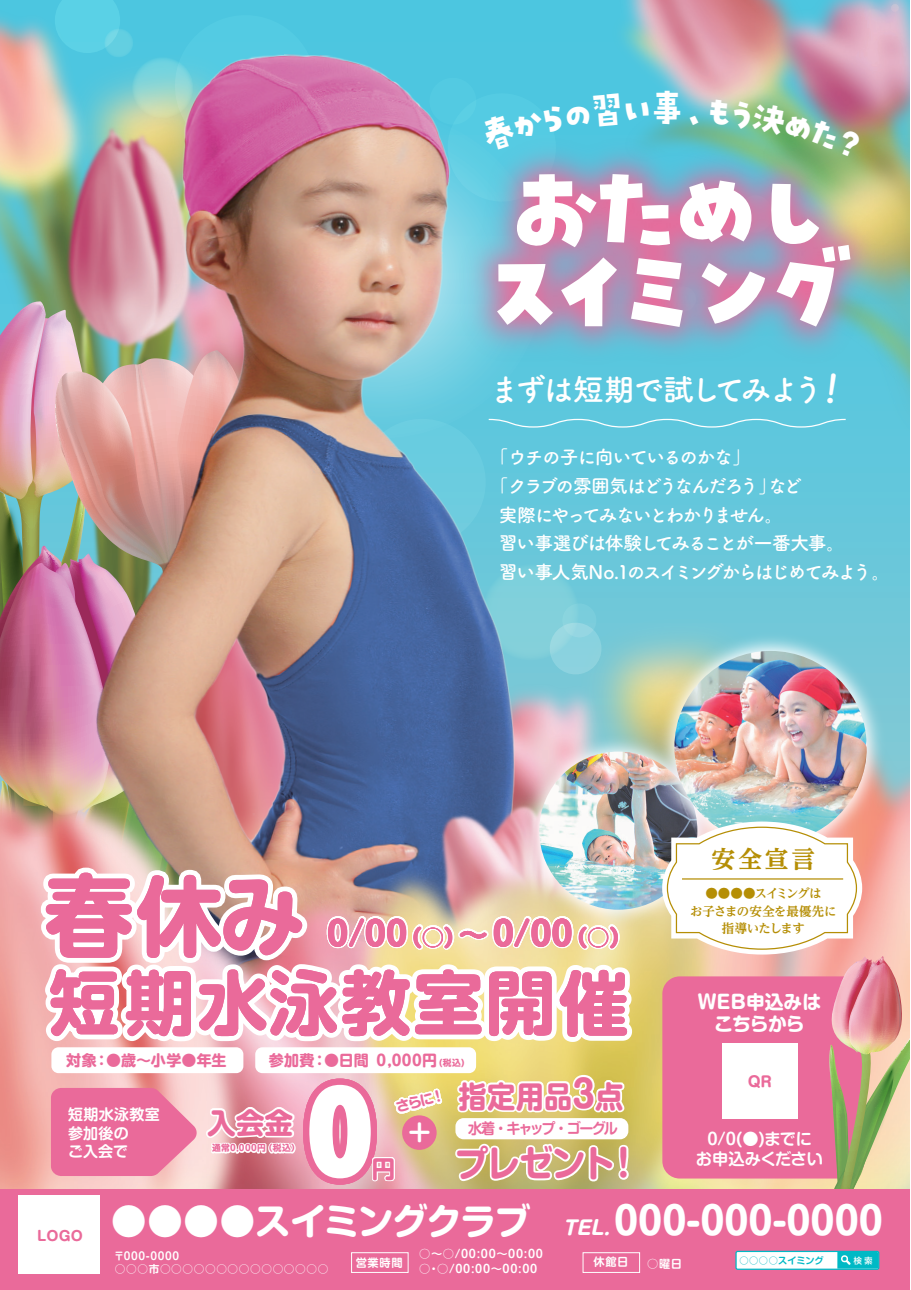
<style>
.page{position:relative;width:911px;height:1290px;background:#fff}
.page>*{position:absolute;margin:0;border:0;box-sizing:border-box;transform-origin:0 0}
.t1{font:900 107.5px "Shin M Go Pro";color:#fff}
.t2{font:103.62px/80.5px "pandabakery";letter-spacing:-.1em;color:#fff}
.t3{font:700 86.88px "Shin M Go Pro";color:#ea6a9a}
.t4{font:700 70.12px "Shin M Go Pro";letter-spacing:.03em;color:#ea6a9a}
.t5{font:700 37.5px "Shin M Go Pro";color:#fff}
.t6{font:700 36.25px "Shin M Go Pro";letter-spacing:-.05em;color:#fff}
.t7{font:700 36.25px "Shin M Go Pro";letter-spacing:-.05em;color:#ea6a9a;scale:.94 1}
.t8{font:700 32.75px "Shin M Go Pro";color:#ea6a9a}
.t9{font:30.62px "Tsuku A Rd Gothic Std B";letter-spacing:-.09em;color:#fff}
.t10{font:700 30px "Shin M Go Pro";color:#ea6a9a;scale:.94 1}
.t11{font:700 28.75px "Shin M Go Pro";color:#ea6a9a}
.t12{font:700 26.12px "Shin M Go Pro";color:#fff}
.t13{font:700 24px "Shin M Go Pro";color:#ea6a9a}
.t14{font:700 expanded 23.75px "UD Reimin Pro";color:#b58e05}
.t15{font:italic 700 19.12px "Shin M Go Pro";color:#fff}
.t16{font:18.75px "Tsuku A Rd Gothic Std B";letter-spacing:-.1em;color:#fff}
.t17{font:18.75px "Tsuku A Rd Gothic Std B";letter-spacing:-.075em;color:#fff}
.t18{font:18.75px "Tsuku A Rd Gothic Std B";letter-spacing:-.13em;color:#fff}
.t19{font:18.75px "Tsuku A Rd Gothic Std B";letter-spacing:-.125em;color:#fff}
.t20{font:700 18.75px/22.5px "Shin M Go Pro";color:#fff;text-align:center}
.t21{font:700 16.25px/19.5px "Shin M Go Pro De";letter-spacing:-.02em;color:#fff;text-align:center}
.t22{font:700 15px "Shin M Go Pro";letter-spacing:.02em;color:#ea6a9a}
.t23{font:700 15px/18.8px "Shin M Go Pro De";letter-spacing:.02em;color:#fff}
.t24{font:700 15px "Shin M Go Pro De";letter-spacing:-.145em;color:#ea6a9a;scale:.94 1}
.t25{font:700 14.25px "Shin M Go Pro";color:#ea6a9a}
.t26{font:700 13.75px "Shin M Go Pro";color:#ea6a9a}
.t27{font:700 13.38px "Shin M Go Pro";color:#ea6a9a}
.t28{font:700 12.5px/17.5px "UD Reimin Pro";letter-spacing:-.065em;color:#b58e05;text-align:center}
.t29{font:700 11.25px "Shin M Go Pro De";letter-spacing:.06em;color:#fff}
.t30{font:700 10.62px "Shin M Go Pro De";letter-spacing:.06em;color:#fff}
.t31{font:700 9.12px "Shin M Go Pro De";letter-spacing:-.015em;color:#00b9c5}
.t32{font:700 8.75px "Shin M Go Pro";letter-spacing:.045em;color:#ea6a9a}
.t33{font:700 8.75px "Yu Go";color:#fff}
.s1{font-size:90.38px}
.s2{font-size:22.38px}
.s3{font-size:29.75px}
.s4{font-size:8.75px}
.s5{font-size:37px}
</style>
<div class="page">
<img style="left:0;top:0;width:910px;height:1290px">
<img style="left:0;top:301px;width:910px;height:919px">
<svg style="left:429px;top:78px;width:251px;height:124px;background:#6abad4"></svg>
<svg style="left:689px;top:115px;width:10px;height:10px"></svg>
<svg style="left:709px;top:99px;width:152px;height:59px;background:#83b18c"></svg>
<h2 class="t2" style="left:482px;top:168px;width:370px">おためしスイミング</h2>
<h3 class="t9" style="left:489px;top:366px;width:336px">まずは短期で試してみよう</h3>
<h3 class="t16" style="left:489px;top:442px;width:263px">「ウチの子に向いているのかな」</h3>
<h3 class="t18" style="left:489px;top:471px;width:314px">「クラブの雰囲気はどうなんだろう」など</h3>
<h3 class="t19" style="left:499px;top:500px;width:286px">実際にやってみないとわかりません。</h3>
<h3 class="t17" style="left:499px;top:529px;width:348px">習い事選びは体験してみることが一番大事。</h3>
<h3 class="t16" style="left:499px;top:557px;width:393px">習い事人気No.1のスイミングからはじめてみよう。</h3>
<h3 class="t3" style="left:44px;top:845px;width:264px"><span class="s1">春</span>休み</h3>
<h3 class="t4" style="left:49px;top:946px;width:581px">短期水泳教室開催</h3>
<h3 class="t8" style="left:327px;top:906px;width:306px">0/00<span class="s2">（○）</span><span class="s3">～</span>0/00<span class="s2">（○）</span></h3>
<h3 class="t22" style="left:66px;top:1048px;width:162px">対象：●歳～小学●年生</h3>
<h3 class="t22" style="left:269px;top:1048px;width:197px">参加費：●日間 ０,000円 <span class="s4">(税込)</span></h3>
<h1 class="t1" style="left:305px;top:1047px;width:71px">0</h1>
<h3 class="t10" style="left:458px;top:1072px;width:177px">指定用品<span class="s5">3</span>点</h3>
<p class="t26" style="left:393px;top:1096px;width:47px;rotate:-14deg">さらに !</p>
<h3 class="t12" style="left:406px;top:1111px;width:28px">＋</h3>
<h3 class="t23" style="left:68px;top:1103px;width:93px">短期水泳教室参加後の<br>ご入会で</h3>
<h3 class="t11" style="left:207px;top:1099px;width:88px">入会金</h3>
<p class="t32" style="left:212px;top:1141px;width:89px">通常0,000円（税込）</p>
<h3 class="t24" style="left:468px;top:1116px;width:161px">水着・キャップ・ゴーグル</h3>
<h3 class="t7" style="left:454px;top:1134px;width:199px">プレゼント！</h3>
<h3 class="t13" style="left:371px;top:1149px;width:25px">円</h3>
<h3 class="t14" style="left:711px;top:839px;width:105px">安全宣言</h3>
<p class="t28" style="left:690px;top:885px;width:148px">●●●●スイミングは<br>お子さまの安全を最優先に指導いたします</p>
<h3 class="t20" style="left:698px;top:988px;width:125px">WEB申込みはこちらから</h3>
<p class="t25" style="left:747px;top:1070px;width:26px">QR</p>
<h3 class="t21" style="left:696px;top:1127px;width:128px">0/0(●)までに<br>お申込みください</h3>
<p class="t27" style="left:37px;top:1225px;width:47px">LOGO</p>
<h3 class="t6" style="left:111px;top:1192px;width:421px">●●●●スイミングクラブ</h3>
<h3 class="t5" style="left:614px;top:1190px;width:270px">000-000-0000</h3>
<p class="t29" style="left:356px;top:1254px;width:49px">営業時間</p>
<p class="t29" style="left:593px;top:1253px;width:36px">休館日</p>
<h3 class="t15" style="left:563px;top:1212px;width:55px">TEL.</h3>
<p class="t29" style="left:419px;top:1245px;width:125px">○～○/00:00～00:00</p>
<p class="t30" style="left:114px;top:1247px;width:67px">〒000-0000</p>
<p class="t31" style="left:739px;top:1253px;width:86px">○○○○スイミング</p>
<p class="t33" style="left:853px;top:1256px;width:21px">検索</p>
<p class="t29" style="left:419px;top:1259px;width:131px">○・○/00:00～00:00　</p>
<p class="t29" style="left:647px;top:1254px;width:36px">○曜日</p>
<p class="t30" style="left:115px;top:1261px;width:215px">○○○市○○○○○○○○○○○○○○○</p>
</div>
